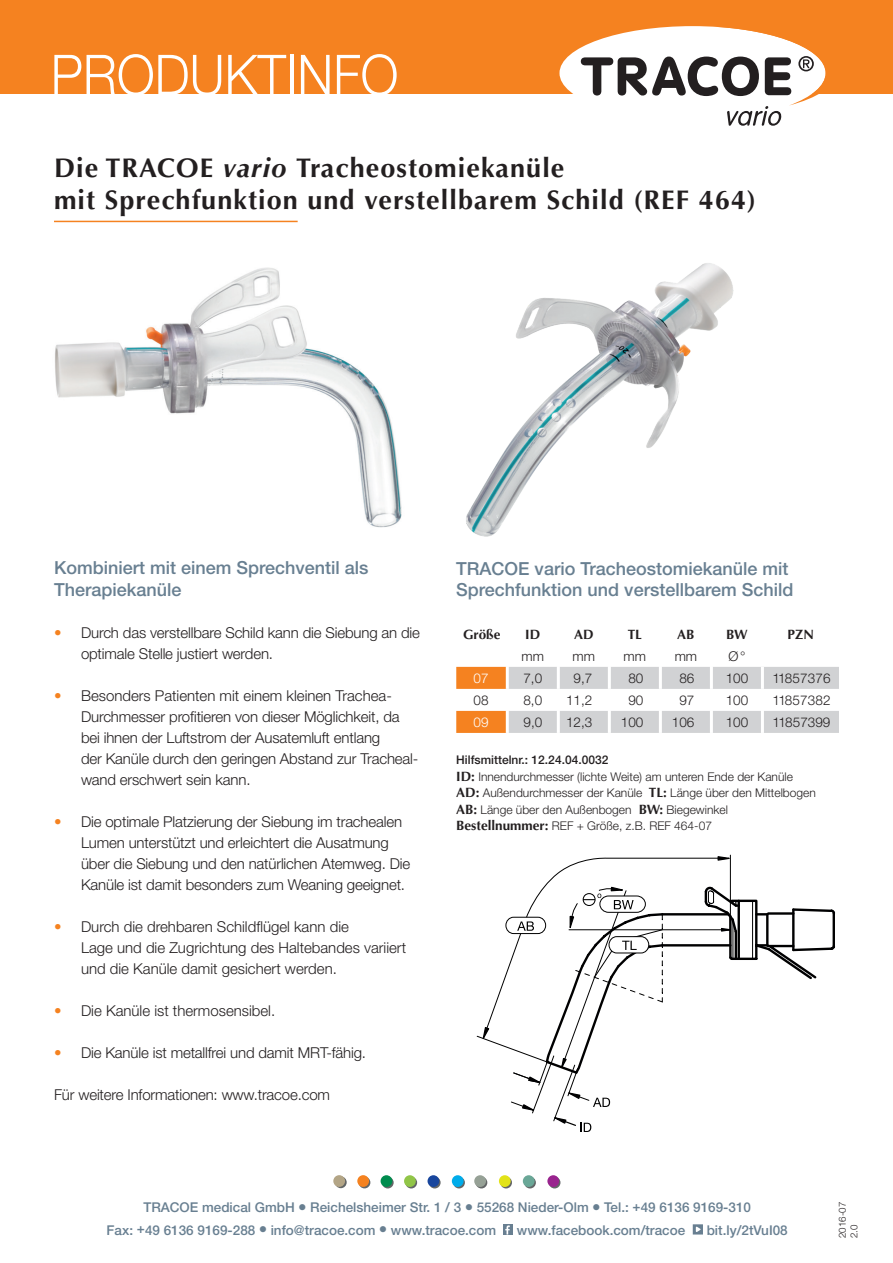
<style>
.page{position:relative;width:893px;height:1263px;background:#fff}
.page>*{position:absolute;margin:0;border:0;box-sizing:border-box;transform-origin:0 0}
.t1{font:300 56.1px "Helvetica Neue LT Pro";color:#fff;scale:.91 1}
.t2{font:700 27px/32.4px "Optima LT Std";letter-spacing:.04em;color:#231f20}
.t3{font:500 18px/21.6px "Helvetica Neue LT Pro";color:#687f91}
.t4{font:300 15px/21px "Helvetica Neue LT Pro";letter-spacing:-.01em;color:#231f20}
.t5{font:500 13.5px/22.5px "Helvetica Neue LT Pro";color:#687f91}
.t6{font:300 13.5px "Helvetica Neue LT Pro";color:#231f20}
.t7{font:700 13.5px "Optima LT Std";color:#231f20}
.t8{font:300 13.5px "Helvetica Neue LT Pro";color:#fff}
.t9{font:300 12px/16.5px "Helvetica Neue LT Pro";color:#231f20}
.t10{font:300 9.75px/11.7px "Helvetica Neue LT Pro";color:#231f20}
.s1{font-style:italic}
.s2{color:#f58220}
.s3{font-weight:500}
.s4{font-family:"Optima LT Std";font-weight:700;font-size:13.5px}
</style>
<div class="page">
<div style="left:0;top:0;width:893px;height:94px;background:#f58220"></div>
<div style="left:559px;top:26px;width:267px;height:94px;background:#fff;border-radius:50%"></div>
<svg style="left:581px;top:27px;width:245px;height:99px"></svg>
<img style="left:466px;top:263px;width:268px;height:274px">
<img style="left:55px;top:267px;width:347px;height:261px">
<svg style="left:456px;top:667px;width:383px;height:66px"></svg>
<hr style="left:506px;top:667px;width:3px;height:22px;background:#fff">
<hr style="left:557px;top:667px;width:3px;height:22px;background:#fff">
<hr style="left:608px;top:667px;width:3px;height:22px;background:#fff">
<hr style="left:659px;top:667px;width:3px;height:22px;background:#fff">
<hr style="left:710px;top:667px;width:3px;height:22px;background:#fff">
<hr style="left:506px;top:689px;width:3px;height:22px;background:#fff">
<hr style="left:557px;top:689px;width:3px;height:22px;background:#fff">
<hr style="left:608px;top:689px;width:3px;height:22px;background:#fff">
<hr style="left:659px;top:689px;width:3px;height:22px;background:#fff">
<hr style="left:710px;top:689px;width:3px;height:22px;background:#fff">
<hr style="left:506px;top:711px;width:3px;height:22px;background:#fff">
<hr style="left:557px;top:711px;width:3px;height:22px;background:#fff">
<hr style="left:608px;top:711px;width:3px;height:22px;background:#fff">
<hr style="left:659px;top:711px;width:3px;height:22px;background:#fff">
<hr style="left:710px;top:711px;width:3px;height:22px;background:#fff">
<hr style="left:761px;top:667px;width:3px;height:22px;background:#fff">
<hr style="left:761px;top:689px;width:3px;height:22px;background:#fff">
<hr style="left:761px;top:711px;width:3px;height:22px;background:#fff">
<svg style="left:480px;top:855px;width:356px;height:277px"></svg>
<hr style="left:54px;top:221px;width:244px;height:1px;background:#f58220">
<svg style="left:382px;top:1177px;width:12px;height:11px"></svg>
<svg style="left:429px;top:1177px;width:12px;height:11px"></svg>
<svg style="left:335px;top:1176px;width:12px;height:12px"></svg>
<div style="left:333px;top:1175px;width:12px;height:12px;background:#b3a586;border-radius:50%"></div>
<svg style="left:359px;top:1177px;width:11px;height:11px"></svg>
<div style="left:357px;top:1175px;width:12px;height:12px;background:#f58220;border-radius:50%"></div>
<div style="left:381px;top:1175px;width:11px;height:12px;background:#008c4e;border-radius:50%"></div>
<svg style="left:405px;top:1177px;width:12px;height:11px"></svg>
<div style="left:404px;top:1175px;width:12px;height:12px;background:#91c548;border-radius:50%"></div>
<div style="left:428px;top:1175px;width:11px;height:12px;background:#18469d;border-radius:50%"></div>
<svg style="left:476px;top:1177px;width:11px;height:11px"></svg>
<div style="left:474px;top:1175px;width:12px;height:12px;background:#96a196;border-radius:50%"></div>
<svg style="left:500px;top:1177px;width:12px;height:11px"></svg>
<div style="left:499px;top:1175px;width:12px;height:12px;background:#e2e318;border-radius:50%"></div>
<div style="left:524px;top:1177px;width:12px;height:11px;background:#636667;border-radius:50%"></div>
<div style="left:523px;top:1175px;width:12px;height:12px;background:#6aa797;border-radius:50%"></div>
<svg style="left:549px;top:1177px;width:11px;height:11px"></svg>
<svg style="left:453px;top:1177px;width:12px;height:11px"></svg>
<div style="left:452px;top:1175px;width:12px;height:12px;background:#00acea;border-radius:50%"></div>
<div style="left:547px;top:1175px;width:12px;height:12px;background:#99248e;border-radius:50%"></div>
<div style="left:504px;top:1224px;width:9px;height:10px;background:#687f91"></div>
<svg style="left:505px;top:1225px;width:5px;height:9px"></svg>
<svg style="left:693px;top:1224px;width:10px;height:10px"></svg>
<h1 class="t1" style="left:51px;top:41px;width:383px">PRODUKTINFO</h1>
<h2 class="t2" style="left:54px;top:152px;width:704px">Die TRACOE <span class="s1">vario</span> Tracheostomiekanüle<br>mit Sprechfunktion und verstellbarem Schild (REF 464)</h2>
<p class="t3" style="left:54px;top:557px;width:316px">Kombiniert mit einem Sprechventil als<br>Therapiekanüle</p>
<p class="t4" style="left:81px;top:622px;width:340px;text-indent:-27px"><span class="s2">•</span> Durch das verstellbare Schild kann die Siebung an die optimale Stelle justiert werden.</p>
<p class="t4" style="left:81px;top:685px;width:339px;text-indent:-27px"><span class="s2">•</span> Besonders Patienten mit einem kleinen Trachea-Durchmesser profitieren von dieser Möglichkeit, da bei ihnen der Luftstrom der Ausatemluft entlang<br>der Kanüle durch den geringen Abstand zur Tracheal&shy;wand erschwert sein kann.</p>
<p class="t4" style="left:81px;top:811px;width:331px;text-indent:-27px"><span class="s2">•</span> Die optimale Platzierung der Siebung im trachealen Lumen unterstützt und erleichtert die Ausatmung über die Siebung und den natürlichen Atemweg. Die Kanüle ist damit besonders zum Weaning geeignet.</p>
<p class="t4" style="left:81px;top:916px;width:327px;text-indent:-27px"><span class="s2">•</span> Durch die drehbaren Schildflügel kann die<br>Lage und die Zugrichtung des Haltebandes variiert und die Kanüle damit gesichert werden.</p>
<p class="t4" style="left:54px;top:1000px;width:223px"><span class="s2">•</span> Die Kanüle ist thermosensibel.</p>
<p class="t4" style="left:54px;top:1042px;width:314px"><span class="s2">•</span> Die Kanüle ist metallfrei und damit MRT-fähig.</p>
<p class="t4" style="left:54px;top:1084px;width:278px">Für weitere Informationen: www.tracoe.com</p>
<p class="t3" style="left:456px;top:557px;width:339px">TRACOE vario Tracheostomiekanüle mit<br>Sprechfunktion und verstellbarem Schild</p>
<p class="t7" style="left:463px;top:627px;width:39px">Größe</p>
<p class="t7" style="left:525px;top:627px;width:16px">ID</p>
<p class="t7" style="left:574px;top:627px;width:21px">AD</p>
<p class="t7" style="left:628px;top:627px;width:16px">TL</p>
<p class="t7" style="left:677px;top:627px;width:19px">AB</p>
<p class="t7" style="left:726px;top:627px;width:23px">BW</p>
<p class="t7" style="left:788px;top:627px;width:28px">PZN</p>
<p class="t6" style="left:522px;top:648px;width:24px">mm</p>
<p class="t6" style="left:573px;top:648px;width:24px">mm</p>
<p class="t6" style="left:624px;top:648px;width:24px">mm</p>
<p class="t6" style="left:675px;top:648px;width:24px">mm</p>
<p class="t6" style="left:728px;top:648px;width:19px">Ø°</p>
<p class="t8" style="left:474px;top:669px;width:17px">07</p>
<p class="t6" style="left:523px;top:669px;width:20px">7,0</p>
<p class="t6" style="left:574px;top:669px;width:20px">9,7</p>
<p class="t6" style="left:628px;top:669px;width:17px">80</p>
<p class="t6" style="left:679px;top:669px;width:17px">86</p>
<p class="t6" style="left:726px;top:669px;width:24px">100</p>
<p class="t6" style="left:772px;top:669px;width:60px">11857376</p>
<p class="t6" style="left:474px;top:691px;width:17px">08</p>
<p class="t6" style="left:523px;top:691px;width:20px">8,0</p>
<p class="t6" style="left:566px;top:691px;width:28px">11,2</p>
<p class="t6" style="left:628px;top:691px;width:17px">90</p>
<p class="t6" style="left:679px;top:691px;width:17px">97</p>
<p class="t6" style="left:726px;top:691px;width:24px">100</p>
<p class="t6" style="left:772px;top:691px;width:60px">11857382</p>
<p class="t8" style="left:474px;top:713px;width:17px">09</p>
<p class="t6" style="left:523px;top:713px;width:20px">9,0</p>
<p class="t6" style="left:566px;top:713px;width:28px">12,3</p>
<p class="t6" style="left:621px;top:713px;width:24px">100</p>
<p class="t6" style="left:672px;top:713px;width:24px">106</p>
<p class="t6" style="left:726px;top:713px;width:24px">100</p>
<p class="t6" style="left:773px;top:713px;width:59px">11857399</p>
<p class="t9" style="left:456px;top:752px;width:361px"><span class="s3">Hilfsmittelnr.: 12.24.04.0032<br></span><span class="s4">ID:</span> Innendurchmesser (lichte Weite) am unteren Ende der Kanüle <span class="s4">AD:</span> Außendurchmesser der Kanüle <span class="s4">TL:</span> Länge über den Mittelbogen <span class="s4">AB:</span> Länge über den Außenbogen <span class="s4">BW:</span> Biegewinkel <span class="s4">Bestellnummer:</span> REF + Größe, z.B. REF 464-07</p>
<p class="t5" style="left:107px;top:1196px;width:646px;text-indent:37px">TRACOE medical GmbH ● Reichelsheimer Str. 1 / 3 ● 55268 Nieder-Olm ● Tel.: +49 6136 9169-310<br>Fax: +49 6136 9169-288 ● info@tracoe.com ● www.tracoe.com</p>
<p class="t5" style="left:517px;top:1218px;width:170px">www.facebook.com/tracoe</p>
<p class="t5" style="left:707px;top:1218px;width:83px">bit.ly/2tVuI08</p>
<p class="t10" style="left:836px;top:1238px;width:38px;rotate:-90deg">2016-07<br>2.0</p>
</div>
